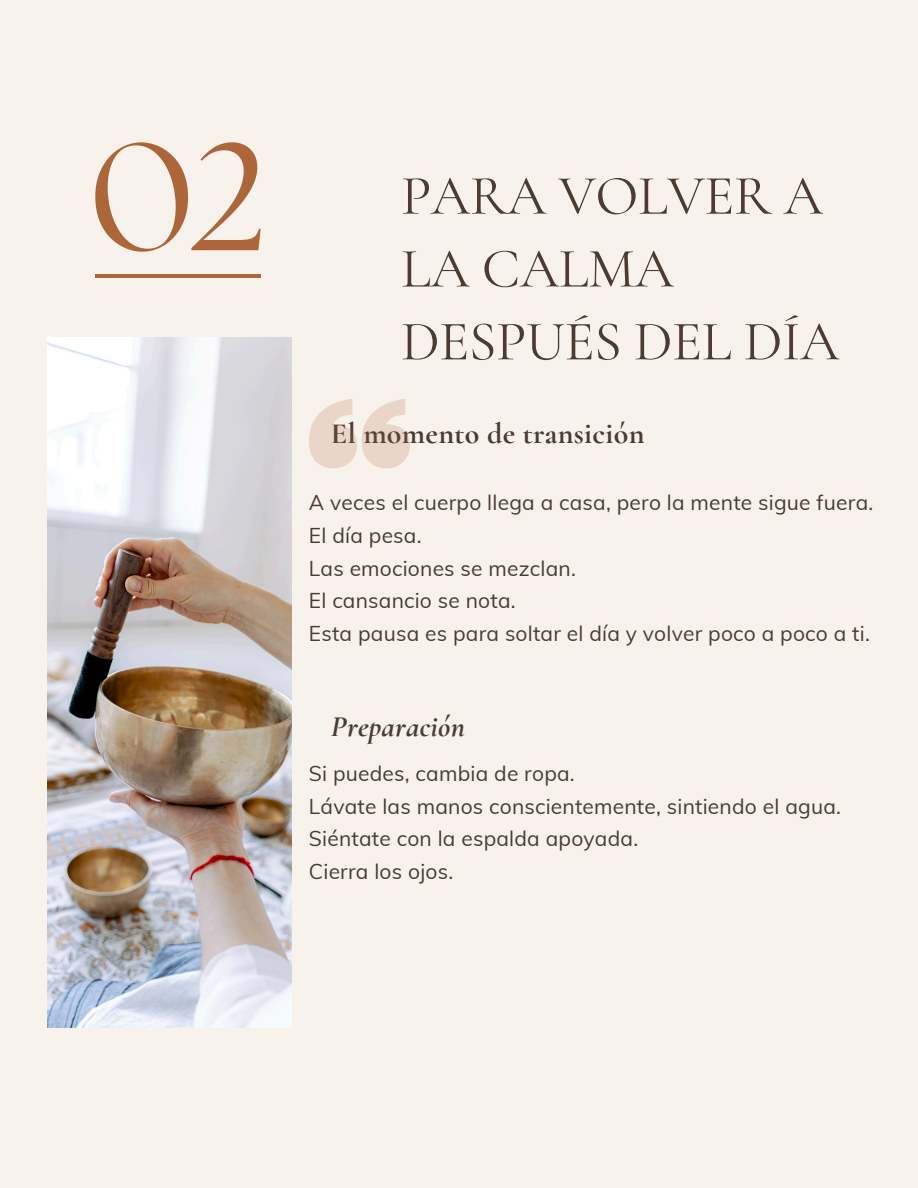
<style>
.page{position:relative;width:918px;height:1188px;background:#f8f2ed}
.page>*{position:absolute;margin:0;border:0;box-sizing:border-box;transform-origin:0 0}
.t1{font:152.55px "The Seasons";color:#ad6639}
.t2{font:56.25px/72.9px "Cormorant Garamond";letter-spacing:-.01em;color:#4b3b31}
.t3{font:700 30px "Cormorant Garamond";letter-spacing:.01em;color:#4b3b31}
.t4{font:italic 700 30px "Cormorant Garamond";letter-spacing:.01em;color:#4b3b31}
.t5{font:21px "Muli";letter-spacing:.01em;color:#4b3b31}
</style>
<div class="page">
<hr style="left:95px;top:274px;width:166px;height:3px;background:#ad6639">
<img style="left:47px;top:337px;width:244px;height:691px">
<svg style="left:309px;top:399px;width:101px;height:69px"></svg>
<p class="t1" style="left:90px;top:128px;width:178px">02</p>
<h2 class="t2" style="left:401px;top:159px;width:440px">PARA VOLVER A<br>LA CALMA<br>DESPUÉS DEL DÍA</h2>
<h2 class="t3" style="left:331px;top:415px;width:315px">El momento de transición</h2>
<p class="t5" style="left:309px;top:489px;width:566px">A veces el cuerpo llega a casa, pero la mente sigue fuera.</p>
<p class="t5" style="left:309px;top:522px;width:114px">El día pesa.</p>
<p class="t5" style="left:309px;top:555px;width:268px">Las emociones se mezclan.</p>
<p class="t5" style="left:309px;top:587px;width:208px">El cansancio se nota.</p>
<p class="t5" style="left:309px;top:620px;width:562px">Esta pausa es para soltar el día y volver poco a poco a ti.</p>
<h2 class="t4" style="left:331px;top:709px;width:136px">Preparación</h2>
<p class="t5" style="left:309px;top:760px;width:267px">Si puedes, cambia de ropa.</p>
<p class="t5" style="left:309px;top:792px;width:534px">Lávate las manos conscientemente, sintiendo el agua.</p>
<p class="t5" style="left:309px;top:825px;width:331px">Siéntate con la espalda apoyada.</p>
<p class="t5" style="left:309px;top:858px;width:146px">Cierra los ojos.</p>
</div>
